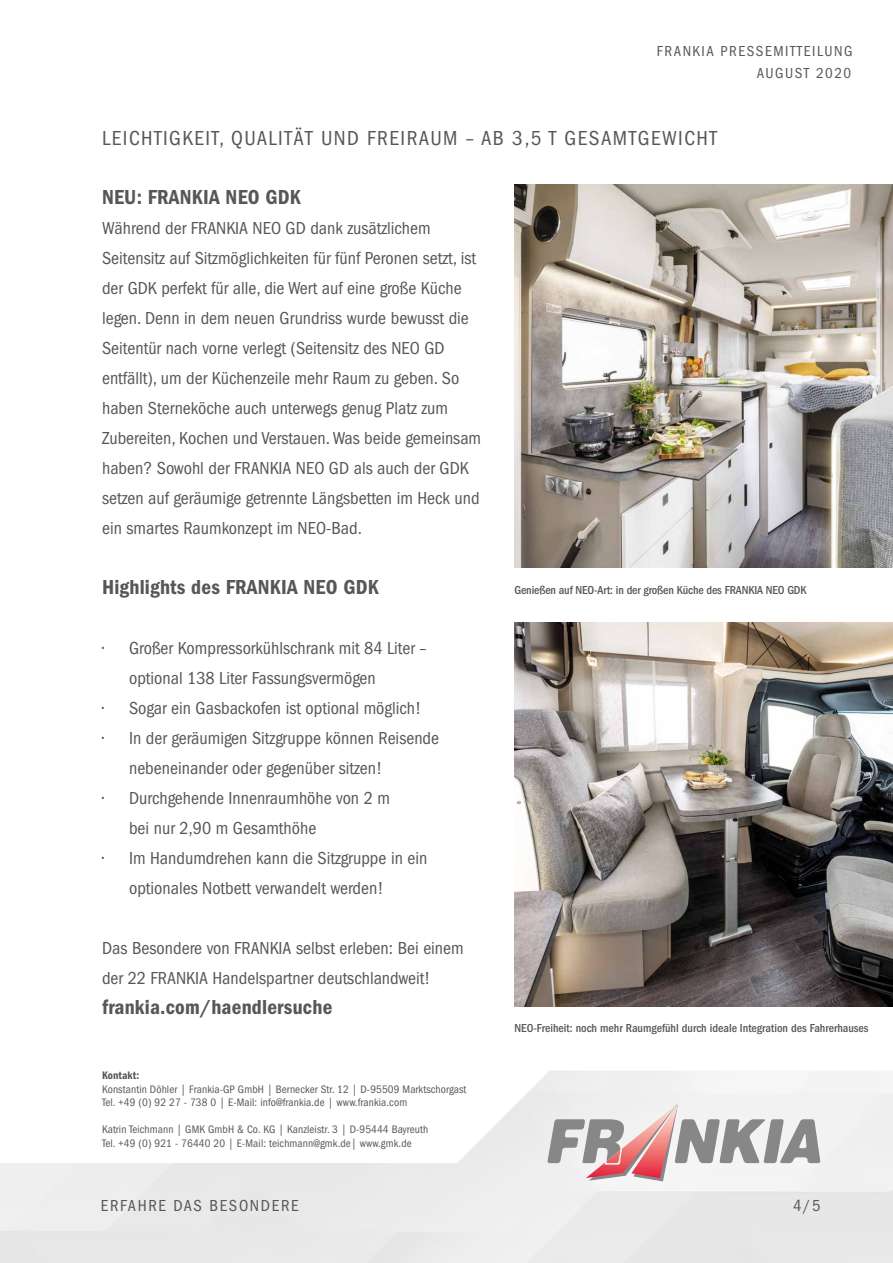
<style>
.page{position:relative;width:893px;height:1263px;background:#fff}
.page>*{position:absolute;margin:0;border:0;box-sizing:border-box;transform-origin:0 0}
.t1{font:600 condensed 21px "Franklin Gothic";letter-spacing:.01em;color:#575756}
.t2{font:condensed 21px "Franklin Gothic";letter-spacing:.07em;color:#575756}
.t3{font:condensed 18px/30px "Franklin Gothic";color:#575756}
.t4{font:condensed 16.5px "Franklin Gothic";letter-spacing:.1em;color:#575756}
.t5{font:condensed 15px/21.8px "Franklin Gothic";letter-spacing:.1em;color:#575756;text-align:right}
.t6{font:500 condensed 12px "Franklin Gothic";color:#575756}
.t7{font:condensed 11.25px/13.5px "Franklin Gothic";letter-spacing:.01em;color:#575756}
.t8{font:600 condensed 11.25px "Franklin Gothic";letter-spacing:.01em;color:#575756}
</style>
<div class="page">
<svg style="left:547px;top:1104px;width:273px;height:77px"></svg>
<img style="left:514px;top:184px;width:379px;height:384px">
<img style="left:514px;top:623px;width:379px;height:383px">
<p class="t5" style="left:657px;top:40px;width:197px">FRANKIA PRESSEMITTEILUNG<br>AUGUST 2020</p>
<p class="t2" style="left:102px;top:126px;width:616px">LEICHTIGKEIT, QUALITÄT UND FREIRAUM – AB 3,5 T GESAMTGEWICHT</p>
<p class="t1" style="left:102px;top:185px;width:200px">NEU: FRANKIA NEO GDK</p>
<p class="t3" style="left:102px;top:213px;width:381px">Während der FRANKIA NEO GD dank zusätzlichem Seitensitz auf Sitzmöglichkeiten für fünf Peronen setzt, ist der GDK perfekt für alle, die Wert auf eine große Küche legen. Denn in dem neuen Grundriss wurde bewusst die Seitentür nach vorne verlegt (Seitensitz des NEO GD entfällt), um der Küchenzeile mehr Raum zu geben. So haben Sterneköche auch unterwegs genug Platz zum Zubereiten, Kochen und Verstauen. Was beide gemeinsam haben? Sowohl der FRANKIA NEO GD als auch der GDK setzen auf geräumige getrennte Längsbetten im Heck und ein smartes Raumkonzept im NEO-Bad.</p>
<p class="t1" style="left:102px;top:575px;width:278px">Highlights des FRANKIA NEO GDK</p>
<p class="t3" style="left:129px;top:633px;width:299px;text-indent:-27px">• Großer Kompressorkühlschrank mit 84 Liter – optional 138 Liter Fassungsvermögen</p>
<p class="t3" style="left:102px;top:693px;width:321px">• Sogar ein Gasbackofen ist optional möglich!</p>
<p class="t3" style="left:129px;top:723px;width:312px;text-indent:-27px">• In der geräumigen Sitzgruppe können Reisende nebeneinander oder gegenüber sitzen!</p>
<p class="t3" style="left:129px;top:783px;width:262px;text-indent:-27px">• Durchgehende Innenraumhöhe von 2 m bei nur 2,90 m Gesamthöhe</p>
<p class="t3" style="left:129px;top:843px;width:300px;text-indent:-27px">• Im Handumdrehen kann die Sitzgruppe in ein optionales Notbett verwandelt werden!</p>
<p class="t3" style="left:102px;top:933px;width:363px">Das Besondere von FRANKIA selbst erleben: Bei einem der 22 FRANKIA Handelspartner deutschlandweit!</p>
<p class="t1" style="left:102px;top:995px;width:232px">frankia.com/haendlersuche</p>
<p class="t8" style="left:102px;top:1069px;width:39px">Kontakt:</p>
<p class="t7" style="left:102px;top:1082px;width:366px">Konstantin Döhler | Frankia-GP GmbH | Bernecker Str. 12 | D-95509 Marktschorgast<br>Tel. +49 (0) 92 27 - 738 0 | E-Mail: info@frankia.de | www.frankia.com</p>
<p class="t7" style="left:102px;top:1123px;width:328px">Katrin Teichmann | GMK GmbH &amp; Co. KG | Kanzleistr. 3 | D-95444 Bayreuth<br>Tel. +49 (0) 921 - 76440 20 | E-Mail: teichmann@gmk.de| www.gmk.de</p>
<p class="t6" style="left:514px;top:583px;width:294px">Genießen auf NEO-Art: in der großen Küche des FRANKIA NEO GDK</p>
<p class="t6" style="left:514px;top:1022px;width:356px">NEO-Freiheit: noch mehr Raumgefühl durch ideale Integration des Fahrerhauses</p>
<p class="t4" style="left:101px;top:1196px;width:199px">ERFAHRE DAS BESONDERE</p>
<p class="t4" style="left:793px;top:1196px;width:29px">4/5</p>
</div>
